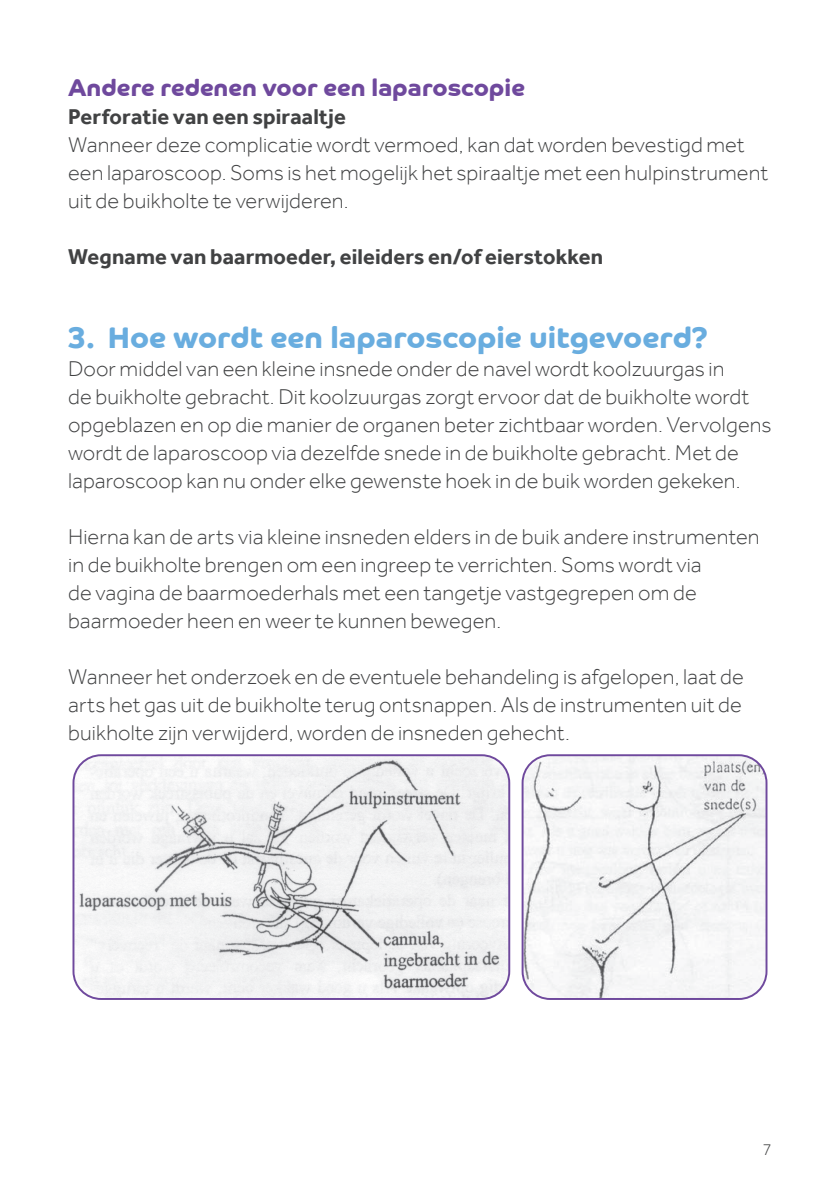
<style>
.page{position:relative;width:840px;height:1191px;background:#fff}
.page>*{position:absolute;margin:0;border:0;box-sizing:border-box;transform-origin:0 0}
.t1{font:700 30px "Co Headline";color:#69addf}
.t2{font:700 24px "Co Headline";letter-spacing:.005em;color:#6f499d}
.t3{font:300 22px/28px "Effra";letter-spacing:.005em;color:#414243}
.t4{font:700 22px "Effra";letter-spacing:.005em;color:#414243}
.t5{font:300 17px "Effra";color:#414243}
</style>
<div class="page">
<img style="left:75px;top:757px;width:434px;height:242px">
<div style="left:72px;top:754px;width:438px;height:246px;border:2px solid #6f499d;border-radius:28px"></div>
<img style="left:524px;top:755px;width:242px;height:244px">
<div style="left:521px;top:754px;width:246px;height:246px;border:2px solid #6f499d;border-radius:28px"></div>
<p class="t2" style="left:68px;top:74px;width:458px">Andere redenen voor een laparoscopie</p>
<p class="t4" style="left:68px;top:103px;width:279px">Perforatie van een spiraaltje</p>
<p class="t3" style="left:68px;top:131px;width:701px">Wanneer deze complicatie wordt vermoed, kan dat worden bevestigd met een laparoscoop. Soms is het mogelijk het spiraaltje met een hulpinstrument uit de buikholte te verwijderen.</p>
<p class="t4" style="left:68px;top:243px;width:536px">Wegname van baarmoeder, eileiders en/of eierstokken</p>
<h1 class="t1" style="left:68px;top:321px;width:641px">3. Hoe wordt een laparoscopie uitgevoerd?</h1>
<p class="t3" style="left:68px;top:355px;width:704px">Door middel van een kleine insnede onder de navel wordt koolzuurgas in<br>de buikholte gebracht. Dit koolzuurgas zorgt ervoor dat de buikholte wordt opgeblazen en op die manier de organen beter zichtbaar worden. Vervolgens wordt de laparoscoop via dezelfde snede in de buikholte gebracht. Met de laparoscoop kan nu onder elke gewenste hoek in de buik worden gekeken.</p>
<p class="t3" style="left:68px;top:523px;width:692px">Hierna kan de arts via kleine insneden elders in de buik andere instrumenten in de buikholte brengen om een ingreep te verrichten. Soms wordt via<br>de vagina de baarmoederhals met een tangetje vastgegrepen om de baarmoeder heen en weer te kunnen bewegen.</p>
<p class="t3" style="left:68px;top:663px;width:677px;text-align:justify">Wanneer het onderzoek en de eventuele behandeling is afgelopen, laat de arts het gas uit de buikholte terug ontsnappen. Als de instrumenten uit de buikholte zijn verwijderd, worden de insneden gehecht.</p>
<p class="t5" style="left:762px;top:1140px;width:11px">7</p>
</div>
